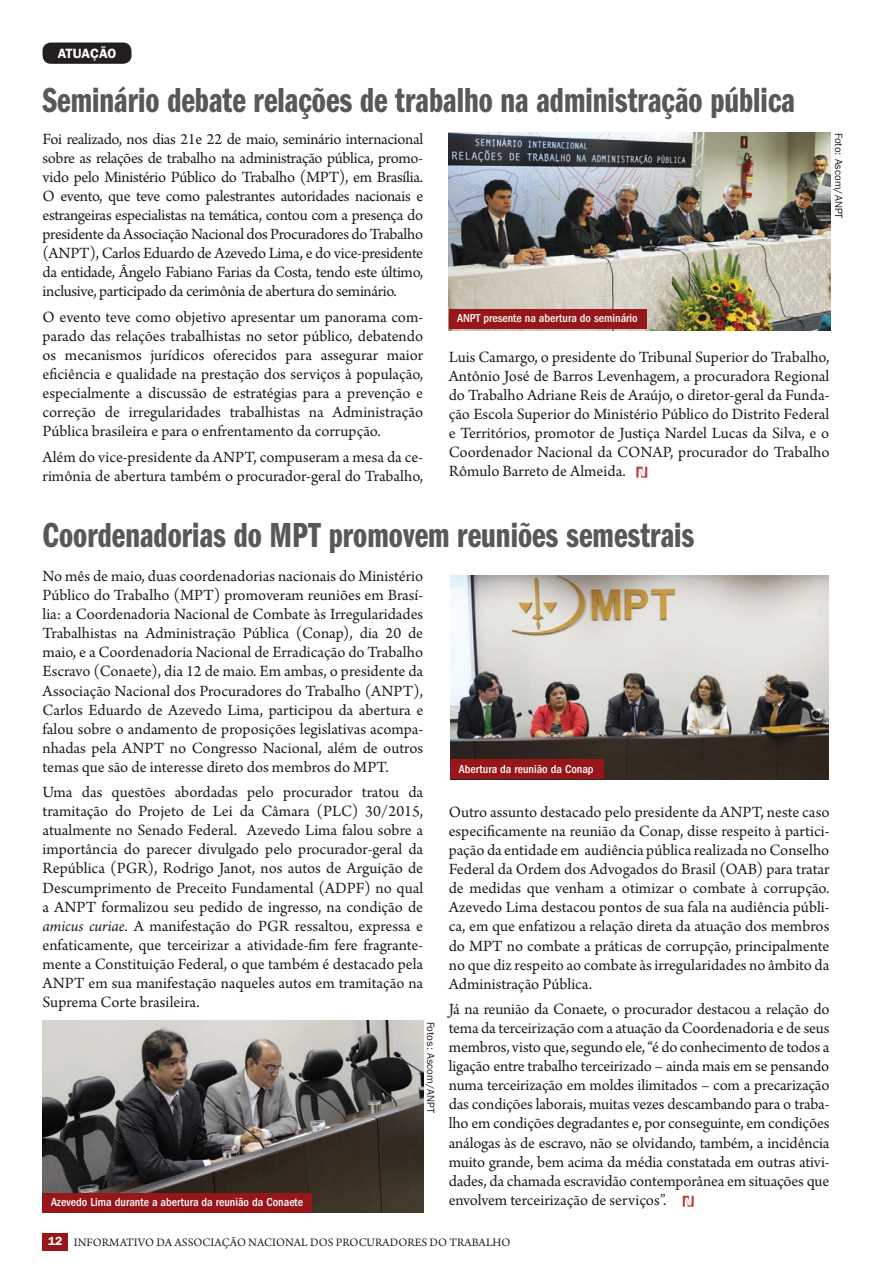
<style>
.page{position:relative;width:872px;height:1276px;background:#fff}
.page>*{position:absolute;margin:0;border:0;box-sizing:border-box;transform-origin:0 0}
.t1{font:36px "ITC Franklin Gothic Std Dm Cp";color:#57585a}
.t2{font:16.5px/19px "Arno Pro";letter-spacing:-.005em;color:#231f20;text-align:justify}
.t3{font:600 13.5px "ITC Franklin Gothic Std";letter-spacing:-.01em;color:#fff}
.t4{font:500 condensed 12px "ITC Franklin Gothic Std";color:#fff}
.t5{font:12px "Arno Pro";color:#231f20}
.t6{font:10.5px "ITC Franklin Gothic Std";color:#231f20}
.s1{font-style:italic}
.s2{font-family:"ITC Franklin Gothic Std";font-weight:600;color:#fff}
</style>
<div class="page">
<div style="left:43px;top:1233px;width:25px;height:17px;background:#961619"></div>
<img style="left:43px;top:1021px;width:380px;height:191px">
<img style="left:449px;top:133px;width:381px;height:197px">
<div style="left:43px;top:43px;width:88px;height:21px;background:#231f20;border-radius:9px"></div>
<div style="left:449px;top:310px;width:197px;height:19px;background:#961619"></div>
<img style="left:450px;top:575px;width:379px;height:204px">
<div style="left:450px;top:760px;width:154px;height:19px;background:#961619"></div>
<svg style="left:683px;top:1195px;width:10px;height:11px"></svg>
<svg style="left:636px;top:467px;width:11px;height:10px"></svg>
<div style="left:43px;top:1193px;width:269px;height:19px;background:#961619"></div>
<p class="t3" style="left:58px;top:45px;width:60px">ATUAÇÃO</p>
<h1 class="t1" style="left:43px;top:80px;width:754px">Seminário debate relações de trabalho na administração pública</h1>
<p class="t2" style="left:43px;top:130px;width:382px">Foi realizado, nos dias 21e 22 de maio, seminário internacional sobre as relações de trabalho na administração pública, promo&shy;vido pelo Ministério Público do Trabalho (MPT), em Brasília.<br>O evento, que teve como palestrantes autoridades nacionais e estrangeiras especialistas na temática, contou com a presença do presidente da Associação Nacional dos Procuradores do Trabalho (ANPT), Carlos Eduardo de Azevedo Lima, e do vice-presidente da entidade, Ângelo Fabiano Farias da Costa, tendo este último, inclusive, participado da cerimônia de abertura do seminário.</p>
<p class="t2" style="left:43px;top:308px;width:382px">O evento teve como objetivo apresentar um panorama com&shy;parado das relações trabalhistas no setor público, debatendo os mecanismos jurídicos oferecidos para assegurar maior eficiência e qualidade na prestação dos serviços à população, especialmente a discussão de estratégias para a prevenção e correção de irregularidades trabalhistas na Administração Pública brasileira e para o enfrentamento da corrupção.</p>
<p class="t2" style="left:43px;top:448px;width:382px">Além do vice-presidente da ANPT, compuseram a mesa da ce&shy;rimônia de abertura também o procurador-geral do Trabalho,</p>
<p class="t4" style="left:457px;top:311px;width:182px">ANPT presente na abertura do seminário</p>
<p class="t6" style="left:844px;top:133px;width:87px;rotate:90deg">Foto: Ascom/ANPT</p>
<p class="t2" style="left:449px;top:348px;width:382px">Luis Camargo, o presidente do Tribunal Superior do Trabalho, Antônio José de Barros Levenhagem, a procuradora Regional do Trabalho Adriane Reis de Araújo, o diretor-geral da Funda&shy;ção Escola Superior do Ministério Público do Distrito Federal e Territórios, promotor de Justiça Nardel Lucas da Silva, e o Coordenador Nacional da CONAP, procurador do Trabalho Rômulo Barreto de Almeida.</p>
<h1 class="t1" style="left:43px;top:515px;width:653px">Coordenadorias do MPT promovem reuniões semestrais</h1>
<p class="t2" style="left:43px;top:567px;width:382px">No mês de maio, duas coordenadorias nacionais do Ministério Público do Trabalho (MPT) promoveram reuniões em Brasí&shy;lia: a Coordenadoria Nacional de Combate às Irregularidades Trabalhistas na Administração Pública (Conap), dia 20 de maio, e a Coordenadoria Nacional de Erradicação do Trabalho Escravo (Conaete), dia 12 de maio. Em ambas, o presidente da Associação Nacional dos Procuradores do Trabalho (ANPT), Carlos Eduardo de Azevedo Lima, participou da abertura e falou sobre o andamento de proposições legislativas acompa&shy;nhadas pela ANPT no Congresso Nacional, além de outros temas que são de interesse direto dos membros do MPT.</p>
<p class="t2" style="left:43px;top:783px;width:382px">Uma das questões abordadas pelo procurador tratou da tramitação do Projeto de Lei da Câmara (PLC) 30/2015, atualmente no Senado Federal. Azevedo Lima falou sobre a importância do parecer divulgado pelo procurador-geral da República (PGR), Rodrigo Janot, nos autos de Arguição de Descumprimento de Preceito Fundamental (ADPF) no qual a ANPT formalizou seu pedido de ingresso, na condição de <span class="s1">amicus curiae</span>. A manifestação do PGR ressaltou, expressa e enfaticamente, que terceirizar a atividade-fim fere fragrante&shy;mente a Constituição Federal, o que também é destacado pela ANPT em sua manifestação naqueles autos em tramitação na Suprema Corte brasileira.</p>
<p class="t4" style="left:51px;top:1195px;width:254px">Azevedo Lima durante a abertura da reunião da Conaete</p>
<p class="t6" style="left:437px;top:1021px;width:93px;rotate:90deg">Fotos: Ascom/ANPT</p>
<p class="t4" style="left:459px;top:762px;width:136px">Abertura da reunião da Conap</p>
<p class="t2" style="left:449px;top:803px;width:382px">Outro assunto destacado pelo presidente da ANPT, neste caso especificamente na reunião da Conap, disse respeito à partici&shy;pação da entidade em audiência pública realizada no Conselho Federal da Ordem dos Advogados do Brasil (OAB) para tratar de medidas que venham a otimizar o combate à corrupção.<br>Azevedo Lima destacou pontos de sua fala na audiência públi&shy;ca, em que enfatizou a relação direta da atuação dos membros do MPT no combate a práticas de corrupção, principalmente no que diz respeito ao combate às irregularidades no âmbito da Administração Pública.</p>
<p class="t2" style="left:449px;top:1000px;width:382px">Já na reunião da Conaete, o procurador destacou a relação do tema da terceirização com a atuação da Coordenadoria e de seus membros, visto que, segundo ele, “é do conhecimento de todos a ligação entre trabalho terceirizado – ainda mais em se pensando numa terceirização em moldes ilimitados – com a precarização das condições laborais, muitas vezes descambando para o traba&shy;lho em condições degradantes e, por conseguinte, em condições análogas às de escravo, não se olvidando, também, a incidência muito grande, bem acima da média constatada em outras ativi&shy;dades, da chamada escravidão contemporânea em situações que envolvem terceirização de serviços”.</p>
<p class="t5" style="left:48px;top:1235px;width:464px"><span class="s2">12</span> INFORMATIVO DA ASSOCIAÇÃO NACIONAL DOS PROCURADORES DO TRABALHO</p>
</div>
